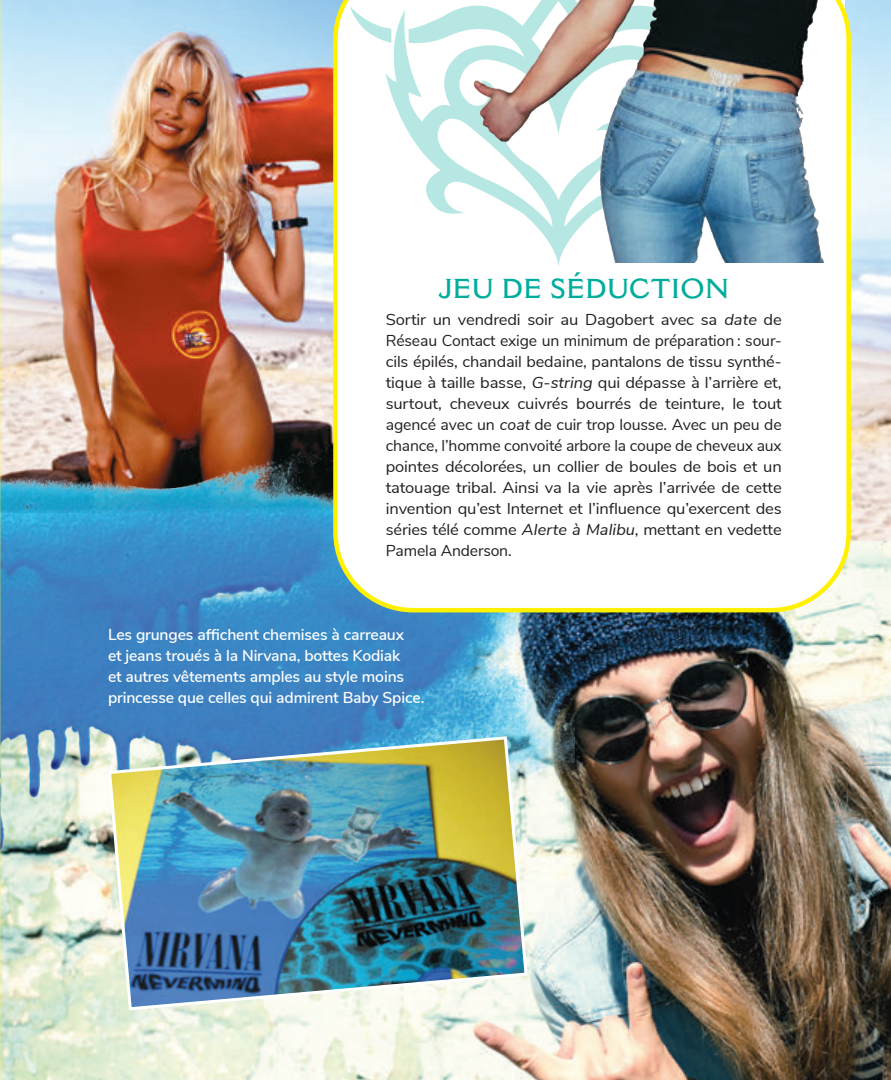
<style>
.page{position:relative;width:891px;height:1080px;background:#fff}
.page>*{position:absolute;margin:0;border:0;box-sizing:border-box;transform-origin:0 0}
.t1{font:600 27px "Cantoria MT Std";letter-spacing:.025em;color:#00ad9d}
.t2{font:15.75px/21px "Nunito Sans";letter-spacing:-.01em;color:#231f20;text-align:justify;scale:1.05 1}
.t3{font:600 15.75px/21px "Nunito Sans";letter-spacing:-.01em;color:#fff}
.s1{font-style:italic}
</style>
<div class="page">
<img style="left:1px;top:0;width:332px;height:449px">
<img style="left:851px;top:0;width:40px;height:542px">
<img style="left:1px;top:542px;width:890px;height:538px">
<img style="left:1px;top:449px;width:574px;height:522px">
<svg style="left:333px;top:0;width:518px;height:612px"></svg>
<hr style="left:0;top:0;width:1px;height:1080px;background:#bfbfbf">
<img style="left:106px;top:735px;width:423px;height:277px">
<svg style="left:385px;top:0;width:346px;height:269px"></svg>
<svg style="left:350px;top:6px;width:41px;height:37px"></svg>
<img style="left:451px;top:0;width:387px;height:263px">
<h1 class="t1" style="left:439px;top:272px;width:291px">JEU DE SÉDUCTION</h1>
<p class="t2" style="left:386px;top:308px;width:379px">Sortir un vendredi soir au Dagobert avec sa <span class="s1">date</span> de Réseau Contact exige un minimum de préparation : sour&shy;cils épilés, chandail bedaine, pantalons de tissu synthé&shy;tique à taille basse, <span class="s1">G-string</span> qui dépasse à l’arrière et, surtout, cheveux cuivrés bourrés de teinture, le tout agencé avec un <span class="s1">coat</span> de cuir trop lousse. Avec un peu de chance, l’homme convoité arbore la coupe de cheveux aux pointes décolorées, un collier de boules de bois et un tatouage tribal. Ainsi va la vie après l’arrivée de cette invention qu’est Internet et l’influence qu’exercent des séries télé comme <span class="s1">Alerte à Malibu</span>, mettant en vedette Pamela Anderson.</p>
<p class="t3" style="left:108px;top:623px;width:318px">Les grunges affichent chemises à carreaux<br>et jeans troués à la Nirvana, bottes Kodiak<br>et autres vêtements amples au style moins princesse que celles qui admirent Baby Spice.</p>
</div>
